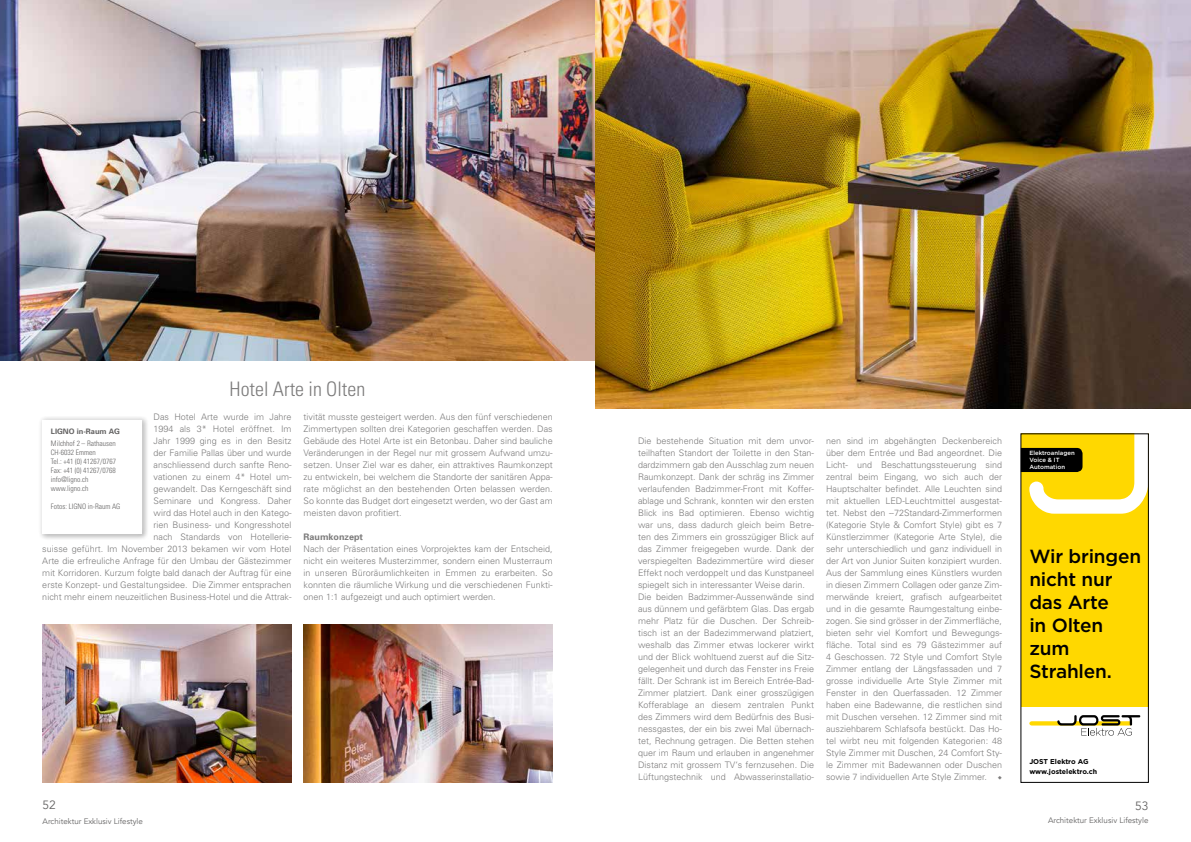
<style>
.page{position:relative;width:1191px;height:842px;background:#fff}
.page>*{position:absolute;margin:0;border:0;box-sizing:border-box;transform-origin:0 0}
.t1{font:300 condensed 20px "Univers";color:#7c7b7b}
.t2{font:500 19px/23px "Gotham";letter-spacing:-.01em;color:#000}
.t3{font:12px "Avenir";color:#646363}
.t4{font:300 9px/12px "Univers";color:#7c7b7b;text-align:justify}
.t5{font:700 9px "Univers";color:#7c7b7b}
.t6{font:8px "Avenir";color:#646363}
.t7{font:300 condensed 7.5px/9px "Univers";color:#646363}
.t8{font:700 7.5px "Univers";color:#646363}
.t9{font:700 7px/10px "Gotham";color:#000}
.t10{font:500 6px/7px "Gotham";color:#fff}
.s1{font-family:"Minion Pro";font-weight:400}
</style>
<div class="page">
<div style="left:1020px;top:434px;width:128px;height:273px;background:#ffd800"></div>
<svg style="left:1029px;top:715px;width:111px;height:21px"></svg>
<svg style="left:1020px;top:434px;width:128px;height:80px"></svg>
<div style="left:36px;top:413px;width:113px;height:127px;background:#fff;opacity:.75"></div>
<div style="left:42px;top:420px;width:100px;height:114px;background:#fff"></div>
<img style="left:0;top:0;width:595px;height:360px">
<img style="left:595px;top:0;width:596px;height:408px">
<img style="left:43px;top:624px;width:249px;height:158px">
<img style="left:304px;top:624px;width:249px;height:158px">
<h1 class="t1" style="left:230px;top:377px;width:137px">Hotel Arte in Olten</h1>
<p class="t4" style="left:42px;top:411px;width:251px;text-align:right">Das Hotel Arte wurde im Jahre<br>1994 als 3* Hotel eröffnet. Im<br>Jahr 1999 ging es in den Besitz<br>der Familie Pallas über und wurde<br>anschliessend durch sanfte Reno-<br>vationen zu einem 4* Hotel um-<br>gewandelt. Das Kerngeschäft sind<br>Seminare und Kongress. Daher<br>wird das Hotel auch in den Katego-<br>rien Business- und Kongresshotel<br>nach Standards von Hotellerie-<br>suisse geführt. Im November 2013 bekamen wir vom Hotel Arte die erfreuliche Anfrage für den Umbau der Gästezimmer mit Korridoren. Kurzum folgte bald danach der Auftrag für eine erste Konzept- und Gestaltungsidee. Die Zimmer entsprachen nicht mehr einem neuzeitlichen Business-Hotel und die Attrak-</p>
<p class="t4" style="left:303px;top:411px;width:251px">tivität musste gesteigert werden. Aus den fünf verschiedenen Zimmertypen sollten drei Kategorien geschaffen werden. Das Gebäude des Hotel Arte ist ein Betonbau. Daher sind bauliche Veränderungen in der Regel nur mit grossem Aufwand umzu&shy;setzen. Unser Ziel war es daher, ein attraktives Raumkonzept zu entwickeln, bei welchem die Standorte der sanitären Appa&shy;rate möglichst an den bestehenden Orten belassen werden.<br>So konnte das Budget dort eingesetzt werden, wo der Gast am meisten davon profitiert.</p>
<p class="t8" style="left:51px;top:427px;width:71px">LIGNO in-Raum AG</p>
<p class="t7" style="left:51px;top:439px;width:67px">Milchhof 2 – Rathausen<br>CH-6032 Emmen<br>Tel.: +41 (0) 41267/0767<br>Fax: +41 (0) 41267/0768 info@ligno.ch www.ligno.ch</p>
<p class="t7" style="left:51px;top:502px;width:71px">Fotos: LIGNO in-Raum AG</p>
<p class="t5" style="left:303px;top:531px;width:61px">Raumkonzept</p>
<p class="t4" style="left:303px;top:543px;width:251px">Nach der Präsentation eines Vorprojektes kam der Entscheid, nicht ein weiteres Musterzimmer, sondern einen Musterraum in unseren Büroräumlichkeiten in Emmen zu erarbeiten. So konnten die räumliche Wirkung und die verschiedenen Funkti&shy;onen 1:1 aufgezeigt und auch optimiert werden.</p>
<h3 class="t3" style="left:43px;top:798px;width:15px">52</h3>
<p class="t6" style="left:43px;top:816px;width:102px">Architektur Exklusiv Lifestyle</p>
<p class="t4" style="left:638px;top:435px;width:178px;text-align:left">Die bestehende Situation mit dem unvor&shy;teilhaften Standort der Toilette in den Stan&shy;dardzimmern gab den Ausschlag zum neuen Raumkonzept. Dank der schräg ins Zimmer verlaufenden Badzimmer-Front mit Koffer&shy;ablage und Schrank, konnten wir den ersten Blick ins Bad optimieren. Ebenso wichtig war uns, dass dadurch gleich beim Betre&shy;ten des Zimmers ein grosszügiger Blick auf das Zimmer freigegeben wurde. Dank der verspiegelten Badezimmertüre wird dieser Effekt noch verdoppelt und das Kunstpaneel spiegelt sich in interessanter Weise darin.<br>Die beiden Badzimmer-Aussenwände sind aus dünnem und gefärbtem Glas. Das ergab mehr Platz für die Duschen. Der Schreib&shy;tisch ist an der Badezimmerwand platziert, weshalb das Zimmer etwas lockerer wirkt und der Blick wohltuend zuerst auf die Sitz&shy;gelegenheit und durch das Fenster ins Freie fällt. Der Schrank ist im Bereich Entrée-Bad-Zimmer platziert. Dank einer grosszügigen Kofferablage an diesem zentralen Punkt des Zimmers wird dem Bedürfnis des Busi&shy;nessgastes, der ein bis zwei Mal übernach&shy;tet, Rechnung getragen. Die Betten stehen quer im Raum und erlauben in angenehmer Distanz mit grossem TV‘s fernzusehen. Die Lüftungstechnik und Abwasserinstallatio-</p>
<p class="t4" style="left:826px;top:435px;width:178px">nen sind im abgehängten Deckenbereich über dem Entrée und Bad angeordnet. Die Licht- und Beschattungssteuerung sind zentral beim Eingang, wo sich auch der Hauptschalter befindet. Alle Leuchten sind mit aktuellen LED-Leuchtmittel ausgestat&shy;tet. Nebst den --72Standard-Zimmerformen (Kategorie Style &amp; Comfort Style) gibt es 7<br>Künstlerzimmer (Kategorie Arte Style), die sehr unterschiedlich und ganz individuell in der Art von Junior Suiten konzipiert wurden.<br>Aus der Sammlung eines Künstlers wurden in diesen Zimmern Collagen oder ganze Zim&shy;merwände kreiert, grafisch aufgearbeitet und in die gesamte Raumgestaltung einbe&shy;zogen. Sie sind grösser in der Zimmerfläche, bieten sehr viel Komfort und Bewegungs&shy;fläche. Total sind es 79 Gästezimmer auf 4 Geschossen. 72 Style und Comfort Style Zimmer entlang der Längsfassaden und 7 grosse individuelle Arte Style Zimmer mit Fenster in den Querfassaden. 12 Zimmer haben eine Badewanne, die restlichen sind mit Duschen versehen. 12 Zimmer sind mit ausziehbarem Schlafsofa bestückt. Das Ho&shy;tel wirbt neu mit folgenden Kategorien: 48<br>Style Zimmer mit Duschen, 24 Comfort Sty&shy;le Zimmer mit Badewannen oder Duschen sowie 7 individuellen Arte Style Zimmer. <span class="s1">◆</span></p>
<p class="t10" style="left:1029px;top:450px;width:47px">Elektroanlagen<br>Voice &amp; IT<br>Automation</p>
<h2 class="t2" style="left:1029px;top:544px;width:113px">Wir bringen nicht nur das Arte<br>in Olten zum<br>Strahlen.</h2>
<p class="t9" style="left:1029px;top:756px;width:69px">JOST Elektro AG www.jostelektro.ch</p>
<h3 class="t3" style="left:1135px;top:799px;width:15px">53</h3>
<p class="t6" style="left:1048px;top:815px;width:102px">Architektur Exklusiv Lifestyle</p>
</div>
